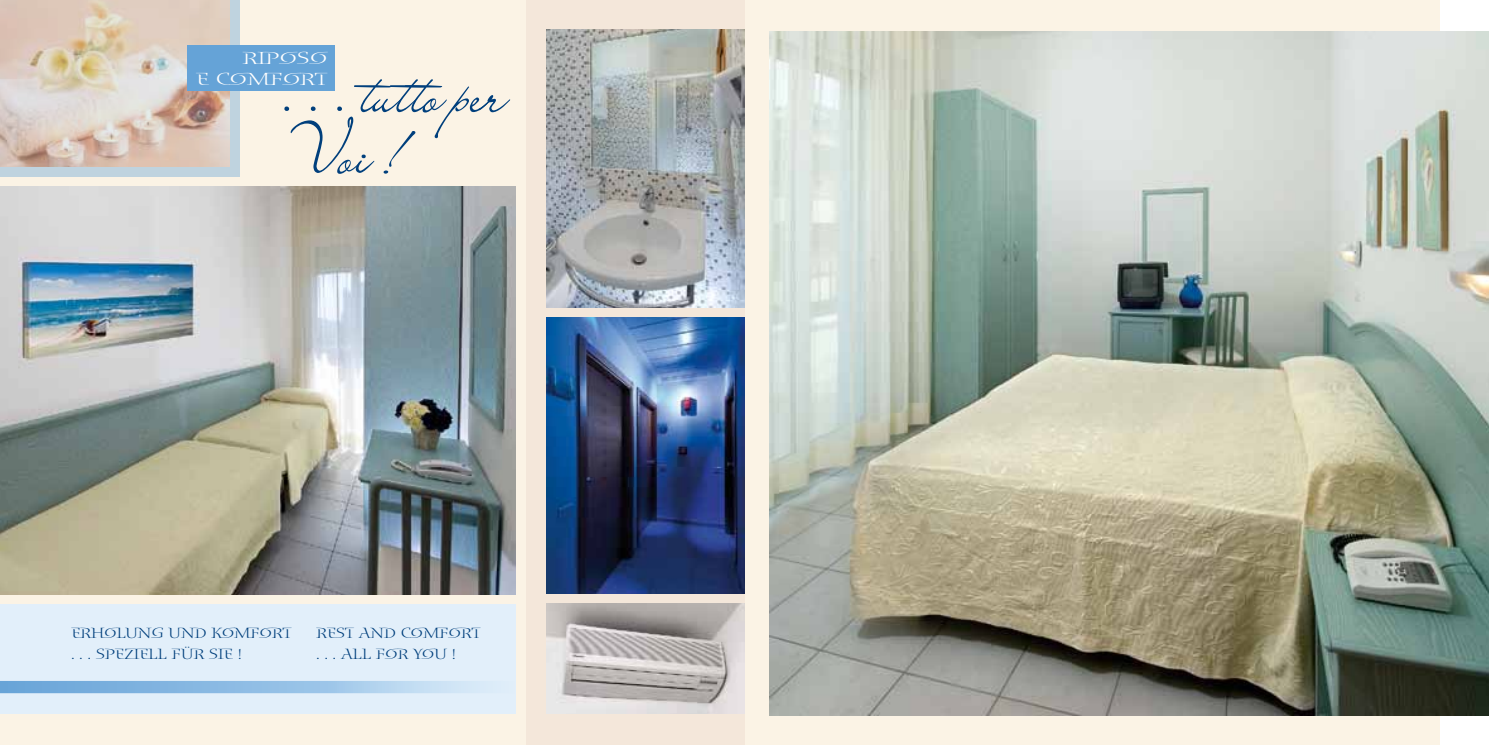
<style>
.page{position:relative;width:1489px;height:745px;background:#fff}
.page>*{position:absolute;margin:0;border:0;box-sizing:border-box;transform-origin:0 0}
.t1{font:63px/61.2px "Liana";color:#003f7c;scale:.83 1}
.t2{font:16.8px/21px "Blue Island Std";letter-spacing:-.01em;color:#fff;text-align:right;scale:1.31 1}
.t3{font:14.17px/21px "Blue Island Std";color:#003f7c;scale:1.11 1}
.s1{font-size:52.5px}
</style>
<div class="page">
<div style="left:0;top:0;width:1439px;height:744px;background:#fbf3e5"></div>
<div style="left:526px;top:0;width:218px;height:744px;background:#f4e7da"></div>
<img style="left:0;top:186px;width:515px;height:407px">
<img style="left:546px;top:30px;width:198px;height:277px">
<img style="left:546px;top:317px;width:198px;height:276px">
<div style="left:0;top:0;width:239px;height:177px;background:#bfd3df"></div>
<img style="left:546px;top:603px;width:198px;height:110px">
<div style="left:0;top:603px;width:515px;height:110px;background:#e2effa"></div>
<img style="left:0;top:0;width:229px;height:167px">
<div style="left:187px;top:45px;width:148px;height:45px;background:#65a3d7"></div>
<img style="left:769px;top:31px;width:719px;height:683px">
<svg style="left:0;top:681px;width:478px;height:11px"></svg>
<p class="t2" style="left:196px;top:48px;width:102px">RIPOSO<br>E COMFORT</p>
<h1 class="t1" style="left:283px;top:58px;width:272px">. . . tutto per<br>Voi <span class="s1">!</span></h1>
<p class="t3" style="left:71px;top:622px;width:200px">ERHOLUNG UND KOMFORT . . . SPEZIELL FÜR SIE !</p>
<p class="t3" style="left:316px;top:622px;width:149px">REST AND COMFORT . . . ALL FOR YOU !</p>
</div>
